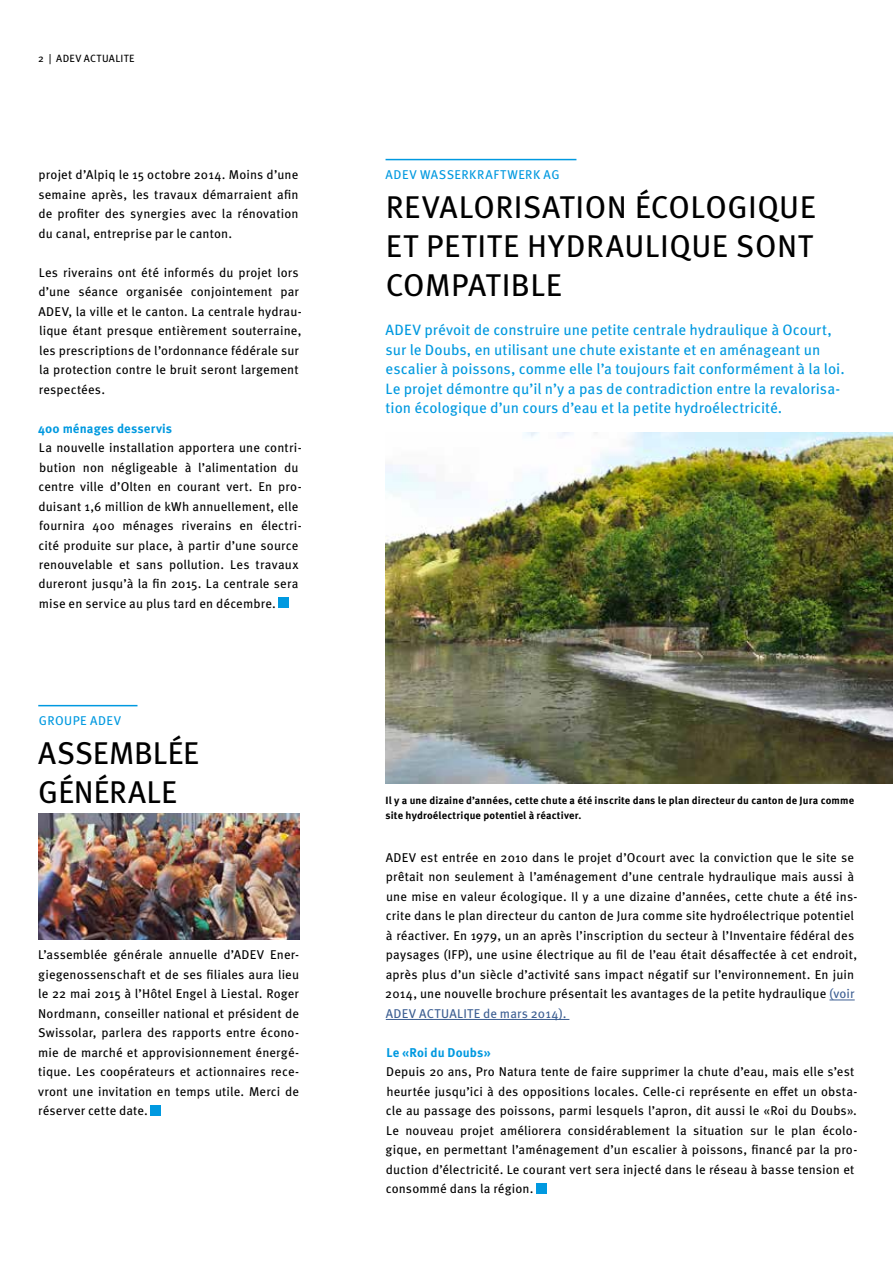
<style>
.page{position:relative;width:893px;height:1263px;background:#fff}
.page>*{position:absolute;margin:0;border:0;box-sizing:border-box;transform-origin:0 0}
.t1{font:31.5px/39px "Meta Pro";letter-spacing:.015em;color:#000;text-align:justify}
.t2{font:31.5px/39px "Meta Pro";letter-spacing:-.005em;color:#000}
.t3{font:15px/19.5px "Meta Pro";color:#0099e0}
.t4{font:12.75px/19.5px "Meta Pro";letter-spacing:.01em;color:#000}
.t5{font:700 12.75px "Meta Pro";letter-spacing:.01em;color:#0099e0}
.t6{font:12.75px "Meta Pro";letter-spacing:.04em;color:#0099e0}
.t7{font:700 10.5px/15px "Meta Pro";letter-spacing:.015em;color:#000}
.t8{font:10.5px "Meta Pro";letter-spacing:.035em;color:#000}
.s1{color:#3c5e92}
</style>
<div class="page">
<div style="left:279px;top:598px;width:10px;height:10px;background:#0099e0"></div>
<svg style="left:829px;top:1000px;width:26px;height:1px"></svg>
<hr style="left:386px;top:1019px;width:183px;height:1px;background:#3c5e92">
<div style="left:536px;top:1183px;width:11px;height:10px;background:#0099e0"></div>
<hr style="left:386px;top:159px;width:190px;height:1px;background:#0099e0">
<img style="left:386px;top:433px;width:507px;height:351px">
<hr style="left:38px;top:705px;width:99px;height:1px;background:#0099e0">
<div style="left:151px;top:1105px;width:10px;height:10px;background:#0099e0"></div>
<img style="left:38px;top:813px;width:261px;height:126px">
<p class="t8" style="left:38px;top:52px;width:98px">2 | ADEV ACTUALITE</p>
<p class="t4" style="left:38px;top:165px;width:262px;text-align:justify">projet d’Alpiq le 15 octobre 2014. Moins d’une semaine après, les travaux démarraient afin de profiter des synergies avec la rénovation du canal, entreprise par le canton.</p>
<p class="t4" style="left:38px;top:262px;width:265px">Les riverains ont été informés du projet lors d’une séance organisée conjointement par ADEV, la ville et le canton. La centrale hydrau&shy;lique étant presque entièrement souterraine, les prescriptions de l’ordonnance fédérale sur la protection contre le bruit seront largement respectées.</p>
<p class="t5" style="left:38px;top:420px;width:136px">400 ménages desservis</p>
<p class="t4" style="left:38px;top:438px;width:265px">La nouvelle installation apportera une contri&shy;bution non négligeable à l’alimentation du centre ville d’Olten en courant vert. En pro&shy;duisant 1,6 million de kWh annuellement, elle fournira 400 ménages riverains en électri&shy;cité produite sur place, à partir d’une source renouvelable et sans pollution. Les travaux dureront jusqu’à la fin 2015. La centrale sera mise en service au plus tard en décembre.</p>
<p class="t6" style="left:39px;top:713px;width:84px">GROUPE ADEV</p>
<h1 class="t2" style="left:38px;top:734px;width:162px">ASSEMBLÉE<br>GÉNÉRALE</h1>
<p class="t4" style="left:38px;top:945px;width:262px;text-align:justify">L’assemblée générale annuelle d’ADEV Ener&shy;giegenossenschaft et de ses filiales aura lieu le 22 mai 2015 à l’Hôtel Engel à Liestal. Roger Nordmann, conseiller national et président de Swissolar, parlera des rapports entre écono&shy;mie de marché et approvisionnement énergé&shy;tique. Les coopérateurs et actionnaires rece&shy;vront une invitation en temps utile. Merci de réserver cette date.</p>
<p class="t6" style="left:386px;top:167px;width:175px">ADEV WASSERKRAFTWERK AG</p>
<h1 class="t1" style="left:386px;top:188px;width:432px">REVALORISATION ÉCOLOGIQUE ET PETITE HYDRAULIQUE SONT COMPATIBLE</h1>
<p class="t3" style="left:386px;top:320px;width:461px">ADEV prévoit de construire une petite centrale hydraulique à Ocourt, sur le Doubs, en utilisant une chute existante et en aménageant un escalier à poissons, comme elle l’a toujours fait conformément à la loi.<br>Le projet démontre qu’il n’y a pas de contradiction entre la revalorisa&shy;tion écologique d’un cours d’eau et la petite hydroélectricité.</p>
<p class="t7" style="left:386px;top:793px;width:470px">Il y a une dizaine d’années, cette chute a été inscrite dans le plan directeur du canton de Jura comme site hydroélectrique potentiel à réactiver.</p>
<p class="t4" style="left:385px;top:847px;width:473px">ADEV est entrée en 2010 dans le projet d’Ocourt avec la conviction que le site se prêtait non seulement à l’aménagement d’une centrale hydraulique mais aussi à une mise en valeur écologique. Il y a une dizaine d’années, cette chute a été ins&shy;crite dans le plan directeur du canton de Jura comme site hydroélectrique potentiel à réactiver. En 1979, un an après l’inscription du secteur à l’Inventaire fédéral des paysages (IFP), une usine électrique au fil de l’eau était désaffectée à cet endroit, après plus d’un siècle d’activité sans impact négatif sur l’environnement. En juin 2014, une nouvelle brochure présentait les avantages de la petite hydraulique <span class="s1">(voir ADEV ACTUALITE de mars 2014).</span></p>
<p class="t5" style="left:386px;top:1044px;width:106px">Le «Roi du Doubs»</p>
<p class="t4" style="left:386px;top:1062px;width:473px">Depuis 20 ans, Pro Natura tente de faire supprimer la chute d’eau, mais elle s’est heurtée jusqu’ici à des oppositions locales. Celle-ci représente en effet un obsta&shy;cle au passage des poissons, parmi lesquels l’apron, dit aussi le «Roi du Doubs».<br>Le nouveau projet améliorera considérablement la situation sur le plan écolo&shy;gique, en permettant l’aménagement d’un escalier à poissons, financé par la pro&shy;duction d’électricité. Le courant vert sera injecté dans le réseau à basse tension et consommé dans la région.</p>
</div>
